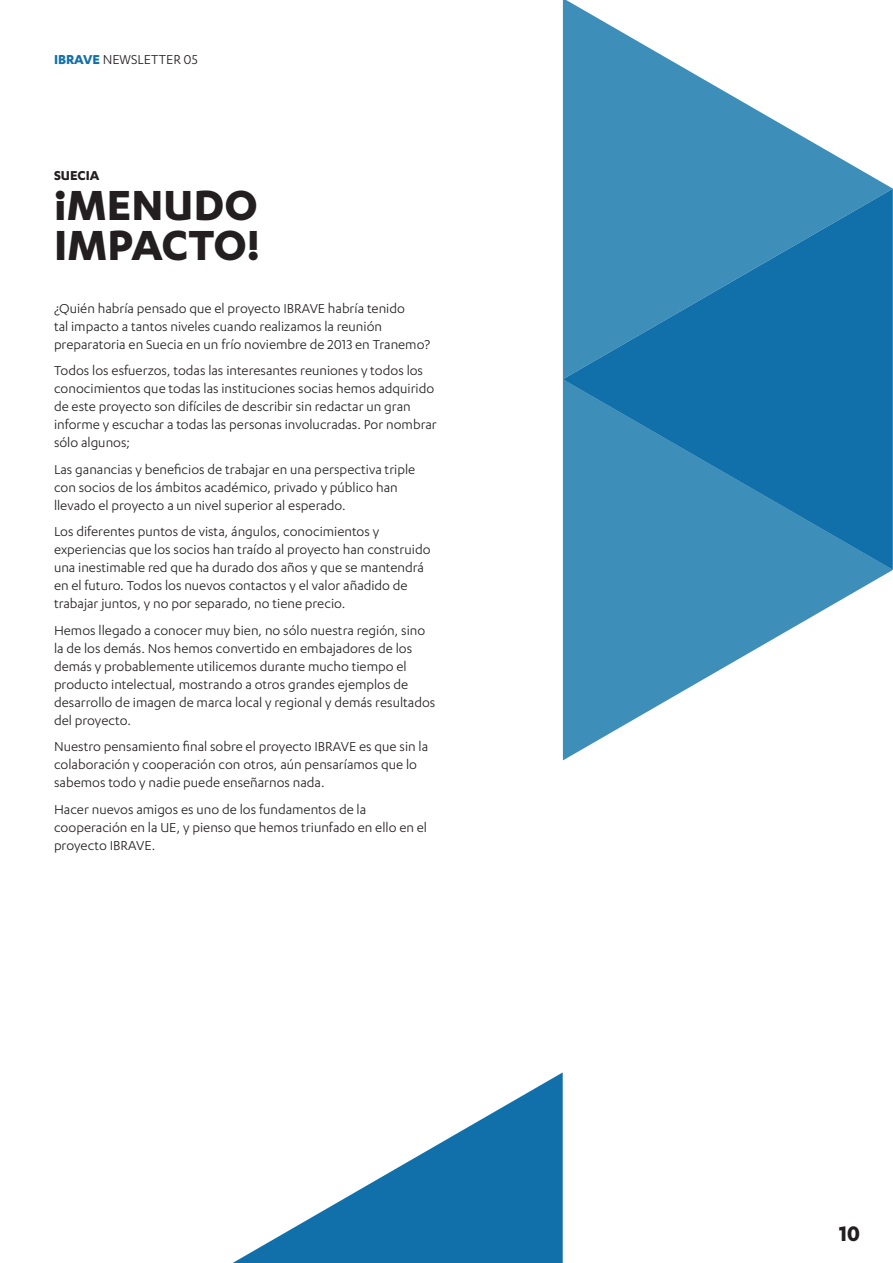
<style>
.page{position:relative;width:893px;height:1263px;background:#fff}
.page>*{position:absolute;margin:0;border:0;box-sizing:border-box;transform-origin:0 0}
.t1{font:700 48.9px/39.8px "Karbon";color:#231f20}
.t2{font:700 24.45px "Karbon";color:#231f20}
.t3{font:15px/18px "Karbon";color:#231f20}
.t4{font:700 15px "Karbon";color:#231f20}
.s1{font-weight:700;color:#1170a9}
</style>
<div class="page">
<svg style="left:563px;top:570px;width:330px;height:190px;fill:#3d8eb9"></svg>
<svg style="left:563px;top:379px;width:330px;height:191px;background:#287fb1"></svg>
<svg style="left:233px;top:1072px;width:330px;height:191px"></svg>
<svg style="left:563px;top:0;width:330px;height:379px;fill:#3d8eb9"></svg>
<p class="t3" style="left:54px;top:50px;width:145px"><span class="s1">IBRAVE</span> NEWSLETTER 05</p>
<p class="t4" style="left:54px;top:167px;width:47px">SUECIA</p>
<h1 class="t1" style="left:54px;top:183px;width:207px">¡MENUDO<br>IMPACTO!</h1>
<p class="t3" style="left:54px;top:299px;width:378px">¿Quién habría pensado que el proyecto IBRAVE habría tenido<br>tal impacto a tantos niveles cuando realizamos la reunión preparatoria en Suecia en un frío noviembre de 2013 en Tranemo?</p>
<p class="t3" style="left:54px;top:361px;width:384px">Todos los esfuerzos, todas las interesantes reuniones y todos los conocimientos que todas las instituciones socias hemos adquirido de este proyecto son difíciles de describir sin redactar un gran informe y escuchar a todas las personas involucradas. Por nombrar sólo algunos;</p>
<p class="t3" style="left:54px;top:460px;width:363px">Las ganancias y beneficios de trabajar en una perspectiva triple con socios de los ámbitos académico, privado y público han llevado el proyecto a un nivel superior al esperado.</p>
<p class="t3" style="left:54px;top:522px;width:378px">Los diferentes puntos de vista, ángulos, conocimientos y experiencias que los socios han traído al proyecto han construido una inestimable red que ha durado dos años y que se mantendrá en el futuro. Todos los nuevos contactos y el valor añadido de trabajar juntos, y no por separado, no tiene precio.</p>
<p class="t3" style="left:54px;top:621px;width:383px">Hemos llegado a conocer muy bien, no sólo nuestra región, sino la de los demás. Nos hemos convertido en embajadores de los demás y probablemente utilicemos durante mucho tiempo el producto intelectual, mostrando a otros grandes ejemplos de desarrollo de imagen de marca local y regional y demás resultados del proyecto.</p>
<p class="t3" style="left:54px;top:737px;width:376px">Nuestro pensamiento final sobre el proyecto IBRAVE es que sin la colaboración y cooperación con otros, aún pensaríamos que lo sabemos todo y nadie puede enseñarnos nada.</p>
<p class="t3" style="left:54px;top:800px;width:375px">Hacer nuevos amigos es uno de los fundamentos de la cooperación en la UE, y pienso que hemos triunfado en ello en el proyecto IBRAVE.</p>
<h2 class="t2" style="left:839px;top:1220px;width:22px">10</h2>
</div>
